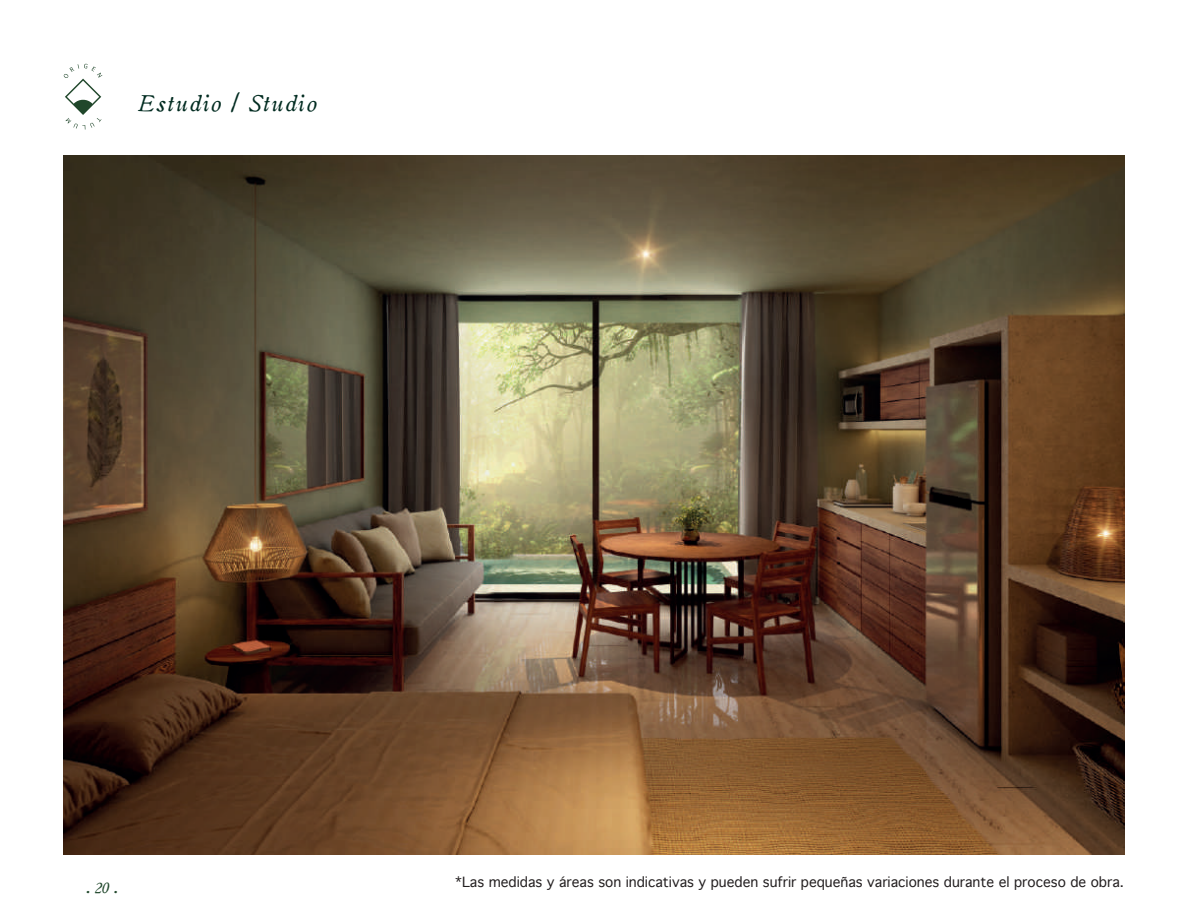
<style>
.page{position:relative;width:1188px;height:918px;background:#fff}
.page>*{position:absolute;margin:0;border:0;box-sizing:border-box;transform-origin:0 0}
.t1{font:22.5px "Oldstyle Italic HPLHS";letter-spacing:.07em;color:#002b20}
.t2{font:15px "Oldstyle Italic HPLHS";color:#20472b}
.t3{font:13.5px "Geneva";color:#231f20}
</style>
<div class="page">
<svg style="left:64px;top:64px;width:38px;height:66px"></svg>
<img style="left:64px;top:156px;width:1060px;height:698px">
<h1 class="t1" style="left:138px;top:86px;width:181px">Estudio / Studio</h1>
<p class="t2" style="left:86px;top:876px;width:34px">. 20 .</p>
<p class="t3" style="left:455px;top:874px;width:670px">*Las medidas y áreas son indicativas y pueden sufrir pequeñas variaciones durante el proceso de obra.</p>
</div>
